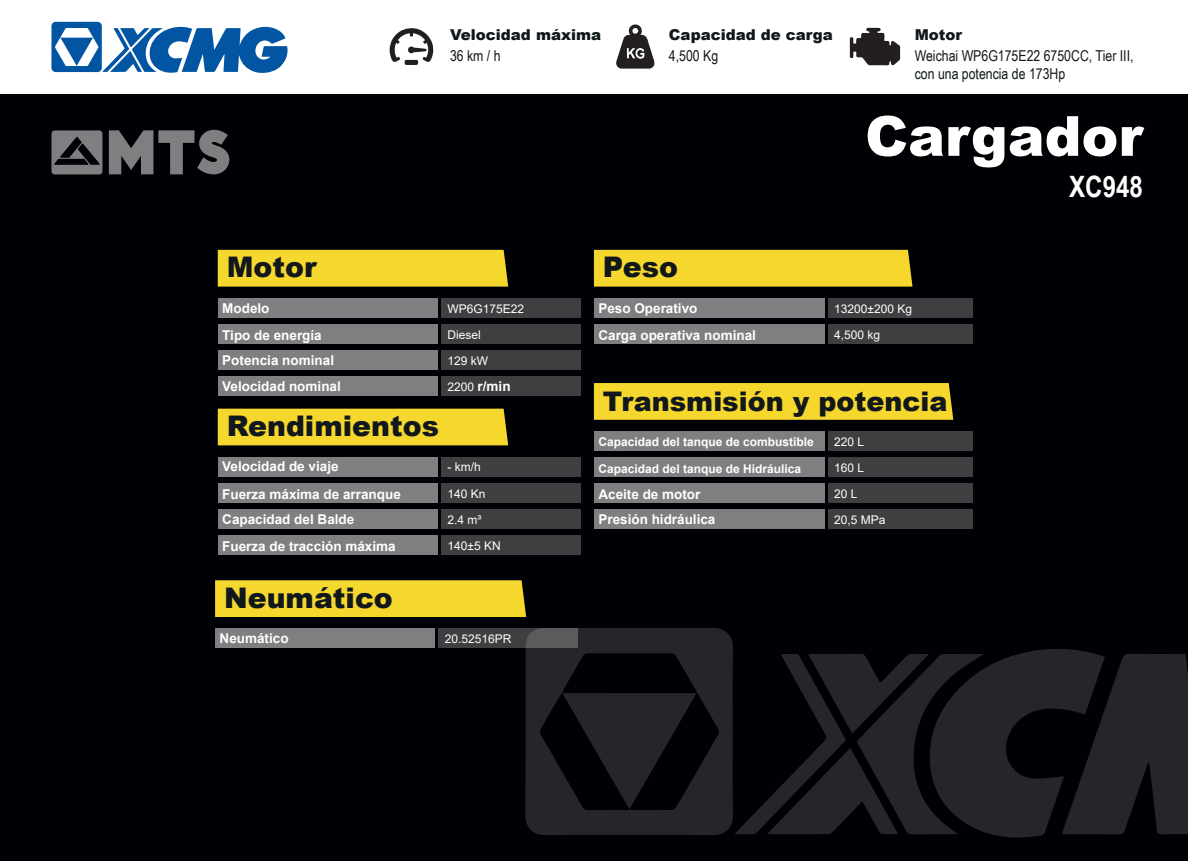
<style>
.page{position:relative;width:1188px;height:861px;background:#fff}
.page>*{position:absolute;margin:0;border:0;box-sizing:border-box;transform-origin:0 0}
.t1{font:900 55.2px "Arial";color:#fff}
.t2{font:700 29.4px "Arial Narrow";color:#fff}
.t3{font:900 28.35px "Arial";color:#11181b}
.t4{font:900 27px "Arial";color:#11181b}
.t5{font:15px/18px "Arial Narrow";color:#11181b}
.t6{font:900 15px "Arial";color:#11181b}
.t7{font:700 13.5px/27.3px "Arial";color:#fff}
.t8{font:12px/26.2px "Arial";color:#fff}
.t9{font:700 12px "Arial";color:#fff}
.s1{font-weight:400;font-size:12px}
</style>
<div class="page">
<div style="left:0;top:2px;width:1188px;height:858px;background:#000105"></div>
<div style="left:0;top:0;width:1188px;height:93px;background:#fff"></div>
<svg style="left:850px;top:27px;width:50px;height:39px"></svg>
<svg style="left:616px;top:25px;width:39px;height:44px"></svg>
<svg style="left:390px;top:28px;width:43px;height:37px"></svg>
<svg style="left:525px;top:628px;width:208px;height:206px;fill:#26262a"></svg>
<svg style="left:735px;top:649px;width:453px;height:189px"></svg>
<div style="left:441px;top:298px;width:140px;height:19px;background:#3f3f42"></div>
<div style="left:441px;top:324px;width:140px;height:19px;background:#3f3f42"></div>
<div style="left:441px;top:350px;width:140px;height:19px;background:#3f3f42"></div>
<div style="left:441px;top:376px;width:140px;height:19px;background:#3f3f42"></div>
<div style="left:218px;top:250px;width:290px;height:36px;background:#f6d72d"></div>
<div style="left:218px;top:298px;width:219px;height:19px;background:#7f7f81"></div>
<div style="left:218px;top:324px;width:219px;height:19px;background:#7f7f81"></div>
<div style="left:218px;top:350px;width:219px;height:19px;background:#7f7f81"></div>
<div style="left:218px;top:376px;width:219px;height:19px;background:#7f7f81"></div>
<div style="left:441px;top:456px;width:140px;height:20px;background:#3f3f42"></div>
<div style="left:441px;top:482px;width:140px;height:20px;background:#3f3f42"></div>
<div style="left:441px;top:508px;width:140px;height:20px;background:#3f3f42"></div>
<div style="left:218px;top:408px;width:290px;height:37px;background:#f6d72d"></div>
<div style="left:218px;top:456px;width:219px;height:20px;background:#7f7f81"></div>
<div style="left:218px;top:482px;width:219px;height:20px;background:#7f7f81"></div>
<div style="left:218px;top:508px;width:219px;height:20px;background:#7f7f81"></div>
<div style="left:218px;top:535px;width:219px;height:19px;background:#7f7f81"></div>
<div style="left:441px;top:535px;width:140px;height:19px;background:#3f3f42"></div>
<svg style="left:438px;top:628px;width:140px;height:19px;background:#48484b"></svg>
<div style="left:215px;top:580px;width:311px;height:36px;background:#f6d72d"></div>
<div style="left:215px;top:628px;width:219px;height:19px;background:#7f7f81"></div>
<div style="left:594px;top:298px;width:230px;height:19px;background:#7f7f81"></div>
<div style="left:828px;top:298px;width:145px;height:19px;background:#3f3f42"></div>
<div style="left:594px;top:250px;width:318px;height:36px;background:#f6d72d"></div>
<div style="left:594px;top:509px;width:230px;height:19px;background:#7f7f81"></div>
<div style="left:594px;top:483px;width:230px;height:19px;background:#7f7f81"></div>
<div style="left:828px;top:431px;width:145px;height:19px;background:#3f3f42"></div>
<div style="left:828px;top:483px;width:145px;height:19px;background:#3f3f42"></div>
<div style="left:828px;top:509px;width:145px;height:19px;background:#3f3f42"></div>
<div style="left:594px;top:431px;width:230px;height:19px;background:#7f7f81"></div>
<div style="left:594px;top:383px;width:359px;height:36px;background:#f6d72d"></div>
<div style="left:594px;top:457px;width:230px;height:19px;background:#7f7f81"></div>
<div style="left:828px;top:457px;width:145px;height:19px;background:#3f3f42"></div>
<div style="left:828px;top:324px;width:145px;height:19px;background:#3f3f42"></div>
<div style="left:594px;top:324px;width:230px;height:19px;background:#7f7f81"></div>
<svg style="left:51px;top:22px;width:237px;height:51px"></svg>
<svg style="left:109px;top:130px;width:120px;height:44px"></svg>
<svg style="left:51px;top:130px;width:51px;height:44px"></svg>
<p class="t6" style="left:450px;top:24px;width:152px">Velocidad máxima</p>
<p class="t5" style="left:450px;top:46px;width:52px">36 km / h</p>
<p class="t6" style="left:669px;top:24px;width:165px">Capacidad de carga</p>
<p class="t5" style="left:669px;top:46px;width:51px">4,500 Kg</p>
<p class="t6" style="left:914px;top:24px;width:49px">Motor</p>
<p class="t5" style="left:914px;top:46px;width:220px">Weichai WP6G175E22 6750CC, Tier III, con una potencia de 173Hp</p>
<h1 class="t1" style="left:865px;top:96px;width:279px">Cargador</h1>
<h2 class="t2" style="left:1069px;top:164px;width:75px">XC948</h2>
<h3 class="t3" style="left:227px;top:246px;width:91px">Motor</h3>
<p class="t7" style="left:222px;top:294px;width:101px">Modelo<br>Tipo de energía</p>
<p class="t7" style="left:222px;top:347px;width:120px;line-height:26.1px">Potencia nominal<br>Velocidad nominal</p>
<p class="t8" style="left:447px;top:347px;width:42px">129 kW</p>
<p class="t8" style="left:447px;top:295px;width:78px">WP6G175E22<br>Diesel</p>
<p class="t7" style="left:447px;top:372px;width:65px"><span class="s1">2200</span> r/min</p>
<h3 class="t3" style="left:227px;top:405px;width:214px">Rendimientos</h3>
<p class="t7" style="left:222px;top:453px;width:180px">Velocidad de viaje<br>Fuerza máxima de arranque</p>
<p class="t7" style="left:222px;top:505px;width:134px">Capacidad del Balde</p>
<p class="t8" style="left:447px;top:506px;width:36px">2.4 m³</p>
<p class="t8" style="left:447px;top:454px;width:40px">- km/h<br>140 Kn</p>
<p class="t7" style="left:222px;top:532px;width:175px">Fuerza de tracción máxima</p>
<p class="t8" style="left:447px;top:532px;width:55px">140±5 KN</p>
<h3 class="t3" style="left:224px;top:577px;width:170px">Neumático</h3>
<p class="t7" style="left:220px;top:624px;width:71px">Neumático</p>
<p class="t8" style="left:445px;top:625px;width:68px">20.52516PR</p>
<h3 class="t3" style="left:603px;top:246px;width:76px">Peso</h3>
<p class="t7" style="left:598px;top:294px;width:101px">Peso Operativo</p>
<p class="t8" style="left:834px;top:295px;width:79px">13200±200 Kg</p>
<p class="t7" style="left:598px;top:321px;width:159px">Carga operativa nominal</p>
<p class="t8" style="left:834px;top:321px;width:48px">4,500 kg</p>
<h3 class="t4" style="left:603px;top:381px;width:346px">Transmisión y potencia</h3>
<p class="t9" style="left:598px;top:433px;width:217px">Capacidad del tanque de combustible</p>
<p class="t8" style="left:834px;top:428px;width:32px">220 L</p>
<p class="t9" style="left:598px;top:460px;width:204px">Capacidad del tanque de Hidráulica</p>
<p class="t8" style="left:834px;top:454px;width:32px">160 L</p>
<p class="t7" style="left:598px;top:480px;width:104px">Aceite de motor</p>
<p class="t8" style="left:834px;top:480px;width:25px">20 L</p>
<p class="t7" style="left:598px;top:505px;width:119px">Presión hidráulica</p>
<p class="t8" style="left:834px;top:506px;width:53px">20,5 MPa</p>
</div>
